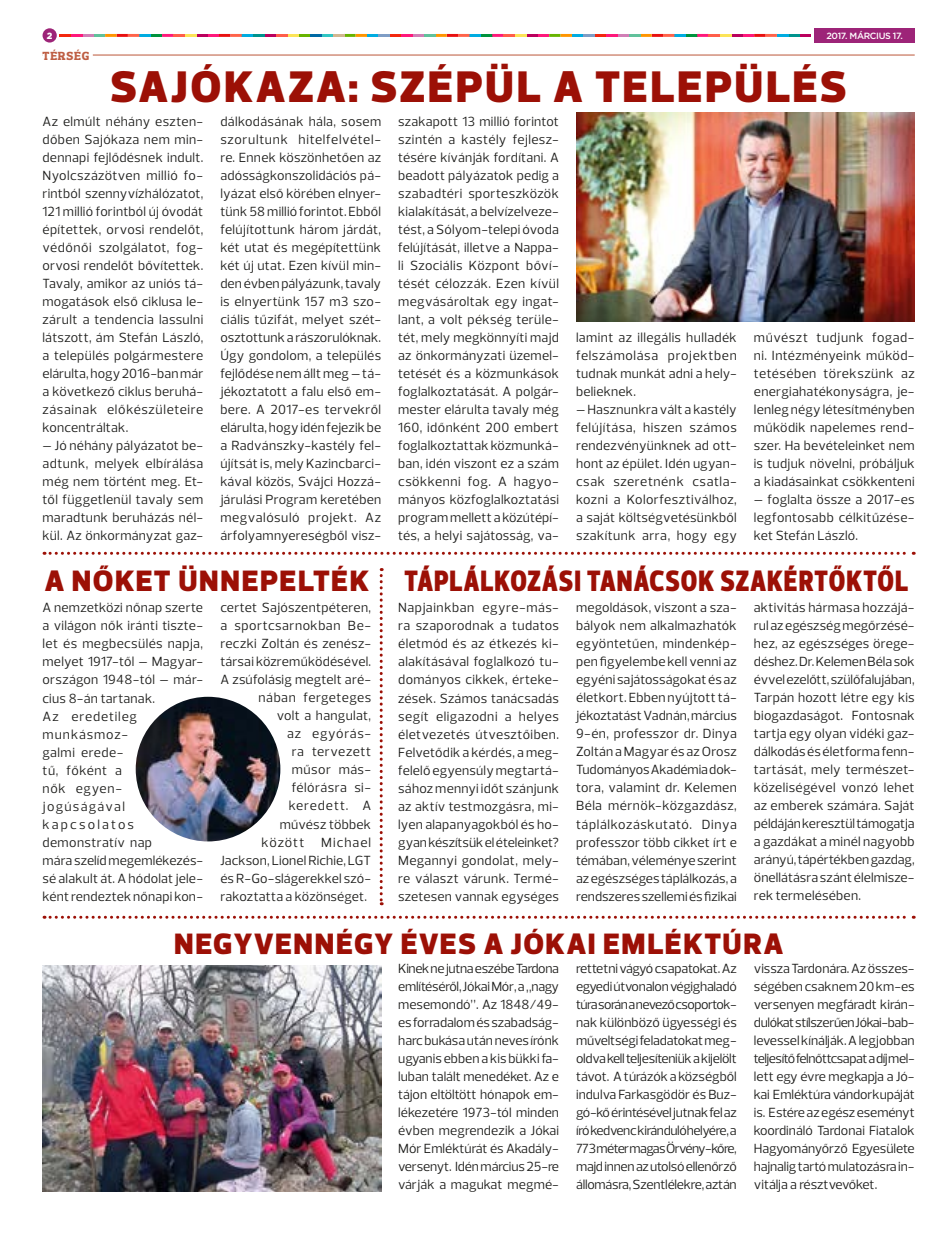
<style>
.page{position:relative;width:936px;height:1234px;background:#fff}
.page>*{position:absolute;margin:0;border:0;box-sizing:border-box;transform-origin:0 0}
.t1{font:900 45px "Prelo";letter-spacing:.06em;color:#9c1006}
.t2{font:900 30px "Prelo";letter-spacing:.05em;color:#9c1006}
.t3{font:900 30px "Prelo Condensed";letter-spacing:.035em;color:#9c1006}
.t4{font:13.5px/18px "Prelo";letter-spacing:.015em;color:#1d1d1b;text-align:justify}
.t5{font:13.5px "Prelo";letter-spacing:.04em;color:#1d1d1b}
.t6{font:13.5px "Prelo";letter-spacing:.035em;color:#1d1d1b}
.t7{font:13.5px "Prelo";letter-spacing:.075em;color:#1d1d1b}
.t8{font:13.5px "Prelo";letter-spacing:.05em;color:#1d1d1b}
.t9{font:13.5px "Prelo";letter-spacing:.065em;color:#1d1d1b}
.t10{font:800 12px "Prelo Slab";letter-spacing:.065em;color:#be5e43}
.t11{font:500 9px "Gotham";letter-spacing:-.04em;color:#fff}
.t12{font:900 9px "Gotham";color:#fff}
</style>
<div class="page">
<svg style="left:60px;top:34px;width:751px;height:3px;background:#ad6f68"></svg>
<div style="left:43px;top:28px;width:14px;height:15px;background:#9d2478;border-radius:50%"></div>
<div style="left:814px;top:28px;width:100px;height:15px;background:#9d2478"></div>
<hr style="left:43px;top:54px;width:871px;height:2px;background:#be5e43">
<div style="left:43px;top:51px;width:50px;height:6px;background:#fff"></div>
<svg style="left:44px;top:551px;width:870px;height:3px"></svg>
<svg style="left:44px;top:915px;width:870px;height:3px"></svg>
<svg style="left:379px;top:568px;width:3px;height:337px"></svg>
<img style="left:576px;top:113px;width:338px;height:208px">
<img style="left:136px;top:696px;width:144px;height:145px;border-radius:72px">
<img style="left:43px;top:965px;width:338px;height:226px">
<p class="t12" style="left:47px;top:29px;width:7px">2</p>
<p class="t11" style="left:826px;top:29px;width:78px">2017. MÁRCIUS 17.</p>
<h1 class="t1" style="left:110px;top:60px;width:738px">SAJÓKAZA: SZÉPÜL A TELEPÜLÉS</h1>
<p class="t4" style="left:43px;top:113px;width:162px">Az elmúlt néhány eszten&shy;dőben Sajókaza nem min&shy;dennapi fejlődésnek indult.<br>Nyolcszázötven millió fo&shy;rintból szennyvízhálózatot, 121 millió forintból új óvodát építettek, orvosi rendelőt, védőnői szolgálatot, fog&shy;orvosi rendelőt bővítettek.<br>Tavaly, amikor az uniós tá&shy;mogatások első ciklusa le&shy;zárult a tendencia lassulni látszott, ám Stefán László, a település polgármestere elárulta, hogy 2016-ban már a következő ciklus beruhá&shy;zásainak előkészületeire koncentráltak.</p>
<p class="t4" style="left:43px;top:436px;width:162px">– Jó néhány pályázatot be&shy;adtunk, melyek elbírálása még nem történt meg. Et&shy;től függetlenül tavaly sem maradtunk beruházás nél&shy;kül. Az önkormányzat gaz-</p>
<p class="t10" style="left:43px;top:48px;width:48px">TÉRSÉG</p>
<p class="t4" style="left:220px;top:112px;width:162px">dálkodásának hála, sosem szorultunk hitelfelvétel&shy;re. Ennek köszönhetően az adósságkonszolidációs pá&shy;lyázat első körében elnyer&shy;tünk 58 millió forintot. Ebből felújítottunk három járdát, két utat és megépítettünk két új utat. Ezen kívül min&shy;den évben pályázunk, tavaly is elnyertünk 157 m3 szo&shy;ciális tűzifát, melyet szét&shy;osztottunk a rászorulóknak.<br>Úgy gondolom, a település fejlődése nem állt meg – tá&shy;jékoztatott a falu első em&shy;bere. A 2017-es tervekről elárulta, hogy idén fejezik be a Radvánszky-kastély fel&shy;újítsát is, mely Kazincbarci&shy;kával közös, Svájci Hozzá&shy;járulási Program keretében megvalósuló projekt. Az árfolyamnyereségből vis -</p>
<p class="t4" style="left:398px;top:112px;width:162px">szakapott 13 millió forintot szintén a kastély fejlesz&shy;tésére kívánják fordítani. A beadott pályázatok pedig a szabadtéri sporteszközök kialakítását, a belvízelveze&shy;tést, a Sólyom-telepi óvoda felújítását, illetve a Nappa&shy;li Szociális Központ bőví&shy;tését célozzák. Ezen kívül megvásároltak egy ingat&shy;lant, a volt pékség terüle&shy;tét, mely megkönnyíti majd az önkormányzati üzemel&shy;tetését és a közmunkások foglalkoztatását. A polgár&shy;mester elárulta tavaly még 160, időnként 200 embert foglalkoztattak közmunká&shy;ban, idén viszont ez a szám csökkenni fog. A hagyo&shy;mányos közfoglalkoztatási program mellett a közútépí&shy;tés, a helyi sajátosság, va-</p>
<p class="t4" style="left:753px;top:328px;width:162px">művészt tudjunk fogad&shy;ni. Intézményeink működ&shy;tetésében törekszünk az energiahatékonyságra, je&shy;lenleg négy létesítményben működik napelemes rend&shy;szer. Ha bevételeinket nem is tudjuk növelni, próbáljuk a kiadásainkat csökkenteni</p>
<p class="t4" style="left:753px;top:490px;width:162px">– foglalta össze a 2017-es legfontosabb célkitűzése&shy;ket Stefán László.</p>
<p class="t4" style="left:576px;top:328px;width:162px">lamint az illegális hulladék felszámolása projektben tudnak munkát adni a hely&shy;belieknek.</p>
<p class="t4" style="left:576px;top:400px;width:162px">– Hasznunkra vált a kastély felújítása, hiszen számos rendezvényünknek ad ott&shy;hont az épület. Idén ugyan&shy;csak szeretnénk csatla&shy;kozni a Kolorfesztiválhoz, a saját költségvetésünkből szakítunk arra, hogy egy</p>
<h2 class="t2" style="left:45px;top:562px;width:326px">A NŐKET ÜNNEPELTÉK</h2>
<p class="t4" style="left:43px;top:599px;width:162px;text-align:left">A nemzetközi nőnap szerte a világon nők iránti tiszte&shy;let és megbecsülés napja, melyet 1917-től – Magyar&shy;országon 1948-tól – már&shy;cius 8-án tartanak.<br>Az eredetileg munkásmoz-<br>galmi erede-<br>tű, főként a<br>nők egyen&shy;jogúságával kapcsolatos demonstratív nap<br>mára szelíd megemlékezés&shy;sé alakult át. A hódolat jele&shy;ként rendeztek nőnapi kon-</p>
<p class="t4" style="left:220px;top:598px;width:152px">certet Sajószentpéteren,</p>
<h2 class="t3" style="left:404px;top:562px;width:505px">TÁPLÁLKOZÁSI TANÁCSOK SZAKÉRTŐKTŐL</h2>
<p class="t4" style="left:398px;top:599px;width:162px">Napjainkban egyre-más&shy;ra szaporodnak a tudatos életmód és az étkezés ki&shy;alakításával foglalkozó tu&shy;dományos cikkek, érteke&shy;zések. Számos tanácsadás segít eligazodni a helyes életvezetés útvesztőiben.<br>Felvetődik a kérdés, a meg&shy;felelő egyensúly megtartá&shy;sához mennyi időt szánjunk az aktív testmozgásra, mi&shy;lyen alapanyagokból és ho&shy;gyan készítsük el ételeinket?<br>Megannyi gondolat, mely&shy;re választ várunk. Termé&shy;szetesen vannak egységes</p>
<p class="t4" style="left:576px;top:598px;width:162px">megoldások, viszont a sza&shy;bályok nem alkalmazhatók egyöntetűen, mindenkép&shy;pen figyelembe kell venni az egyéni sajátosságokat és az életkort. Ebben nyújtott tá&shy;jékoztatást Vadnán, március 9-én, professzor dr. Dinya Zoltán a Magyar és az Orosz Tudományos Akadémia dok&shy;tora, valamint dr. Kelemen Béla mérnök-közgazdász, táplálkozáskutató. Dinya professzor több cikket írt e témában, véleménye szerint az egészséges táplálkozás, a rendszeres szellemi és fizikai</p>
<p class="t4" style="left:753px;top:598px;width:162px">aktivitás hármasa hozzájá&shy;rul az egészség megőrzésé&shy;hez, az egészséges örege&shy;déshez. Dr. Kelemen Béla sok évvel ezelőtt, szülőfalujában, Tarpán hozott létre egy kis biogazdaságot. Fontosnak tartja egy olyan vidéki gaz&shy;dálkodás és életforma fenn&shy;tartását, mely természet&shy;közeliségével vonzó lehet az emberek számára. Saját példáján keresztül támogatja a gazdákat a minél nagyobb arányú, tápértékben gazdag, önellátásra szánt élelmisze&shy;rek termelésében.</p>
<p class="t5" style="left:220px;top:617px;width:152px">a sportcsarnokban Be-</p>
<p class="t4" style="left:220px;top:634px;width:152px">reczki Zoltán és zenész-</p>
<p class="t4" style="left:220px;top:652px;width:152px">társai közreműködésével.</p>
<p class="t4" style="left:220px;top:670px;width:152px">A zsúfolásig megtelt aré-</p>
<p class="t6" style="left:259px;top:689px;width:114px">nában fergeteges</p>
<p class="t4" style="left:277px;top:706px;width:96px">volt a hangulat,</p>
<p class="t8" style="left:287px;top:725px;width:85px">az egyórás-</p>
<p class="t5" style="left:292px;top:743px;width:81px">ra tervezett</p>
<p class="t6" style="left:292px;top:761px;width:81px">műsor más-</p>
<p class="t4" style="left:292px;top:778px;width:81px">félórásra si-</p>
<p class="t9" style="left:289px;top:797px;width:84px">keredett. A</p>
<p class="t4" style="left:279px;top:814px;width:93px">művész többek</p>
<p class="t7" style="left:262px;top:833px;width:111px">között Michael</p>
<p class="t4" style="left:220px;top:850px;width:152px">Jackson, Lionel Richie, LGT</p>
<p class="t4" style="left:220px;top:868px;width:152px">és R-Go-slágerekkel szó-</p>
<p class="t4" style="left:220px;top:886px;width:148px">rakoztatta a közönséget.</p>
<h2 class="t2" style="left:174px;top:925px;width:610px">NEGYVENNÉGY ÉVES A JÓKAI EMLÉKTÚRA</h2>
<p class="t4" style="left:398px;top:959px;width:162px">Kinek ne jutna eszébe Tardona említéséről, Jókai Mór, a „nagy mesemondó”. Az 1848/49- es forradalom és szabadság&shy;harc bukása után neves írónk ugyanis ebben a kis bükki fa&shy;luban talált menedéket. Az e tájon eltöltött hónapok em&shy;lékezetére 1973-tól minden évben megrendezik a Jókai Mór Emléktúrát és Akadály&shy;versenyt. Idén március 25-re várják a magukat megmé-</p>
<p class="t4" style="left:576px;top:958px;width:162px">rettetni vágyó csapatokat. Az egyedi útvonalon végighaladó túra során a nevező csoportok&shy;nak különböző ügyességi és műveltségi feladatokat meg&shy;oldva kell teljesíteniük a kijelölt távot. A túrázók a községből indulva Farkasgödör és Buz&shy;gó-kő érintésével jutnak fel az író kedvenc kirándulóhelyére, a 773 méter magas Örvény-kőre, majd innen az utolsó ellenőrző állomásra, Szentlélekre, aztán</p>
<p class="t4" style="left:753px;top:958px;width:162px">vissza Tardonára. Az összes&shy;ségében csaknem 20 km-es versenyen megfáradt kirán&shy;dulókat stílszerűen Jókai-bab&shy;levessel kínálják. A legjobban teljesítő felnőttcsapat a díj mel&shy;lett egy évre megkapja a Jó&shy;kai Emléktúra vándorkupáját is. Estére az egész eseményt koordináló Tardonai Fiatalok Hagyományőrző Egyesülete hajnalig tartó mulatozásra in&shy;vitálja a résztvevőket.</p>
</div>
